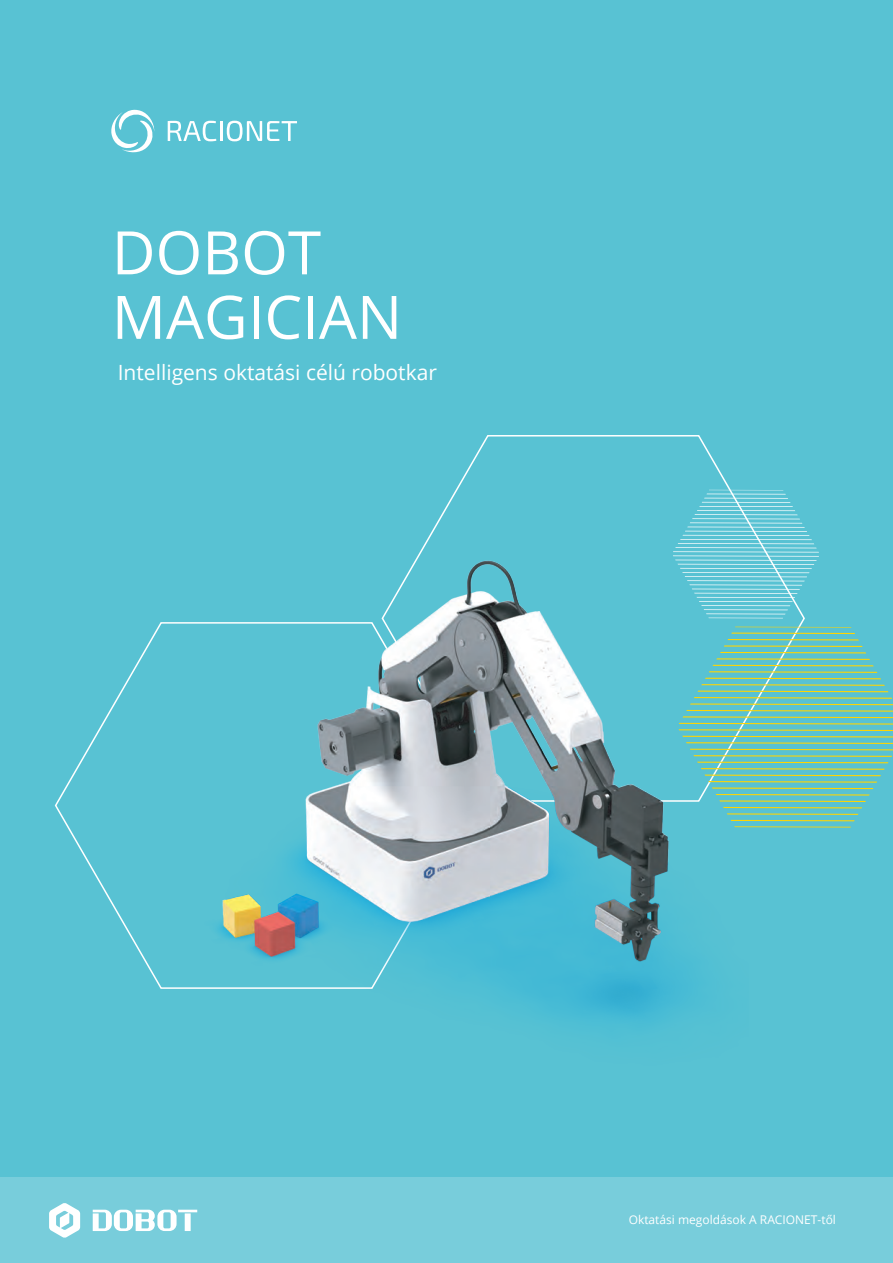
<style>
.page{position:relative;width:893px;height:1263px;background:#58c2d3}
.page>*{position:absolute;margin:0;border:0;box-sizing:border-box;transform-origin:0 0}
.t1{font:60px/64.5px "Open Sans";color:#fff}
.t2{font:21px "Open Sans";color:#fff}
.t3{font:12px "Open Sans";color:#fff}
</style>
<div class="page">
<svg style="left:54px;top:687px;width:69px;height:237px"></svg>
<svg style="left:483px;top:435px;width:323px;height:197px"></svg>
<img style="left:123px;top:442px;width:625px;height:588px">
<svg style="left:111px;top:109px;width:43px;height:44px"></svg>
<svg style="left:168px;top:121px;width:48px;height:20px"></svg>
<hr style="left:220px;top:121px;width:2px;height:20px;background:#fff">
<svg style="left:227px;top:121px;width:70px;height:20px"></svg>
<div style="left:0;top:1177px;width:893px;height:86px;background:#78cddb"></div>
<svg style="left:93px;top:1210px;width:104px;height:21px"></svg>
<svg style="left:49px;top:1203px;width:31px;height:35px"></svg>
<hr style="left:709px;top:490px;width:74px;height:1px;background:#fff">
<hr style="left:706px;top:494px;width:80px;height:1px;background:#fff">
<hr style="left:704px;top:498px;width:84px;height:1px;background:#fff">
<hr style="left:702px;top:502px;width:88px;height:1px;background:#fff">
<hr style="left:699px;top:506px;width:94px;height:1px;background:#fff">
<hr style="left:697px;top:510px;width:98px;height:1px;background:#fff">
<hr style="left:694px;top:514px;width:104px;height:1px;background:#fff">
<hr style="left:692px;top:518px;width:108px;height:1px;background:#fff">
<hr style="left:690px;top:522px;width:112px;height:1px;background:#fff">
<hr style="left:687px;top:527px;width:118px;height:1px;background:#fff">
<hr style="left:685px;top:531px;width:122px;height:1px;background:#fff">
<hr style="left:682px;top:535px;width:127px;height:1px;background:#fff">
<hr style="left:680px;top:539px;width:132px;height:1px;background:#fff">
<hr style="left:678px;top:543px;width:136px;height:1px;background:#fff">
<svg style="left:673px;top:547px;width:146px;height:14px"></svg>
<hr style="left:678px;top:564px;width:136px;height:1px;background:#fff">
<hr style="left:680px;top:568px;width:132px;height:1px;background:#fff">
<hr style="left:682px;top:572px;width:127px;height:1px;background:#fff">
<hr style="left:685px;top:576px;width:122px;height:1px;background:#fff">
<hr style="left:687px;top:580px;width:118px;height:1px;background:#fff">
<hr style="left:689px;top:584px;width:113px;height:1px;background:#fff">
<hr style="left:692px;top:589px;width:108px;height:1px;background:#fff">
<hr style="left:694px;top:593px;width:103px;height:1px;background:#fff">
<hr style="left:696px;top:597px;width:99px;height:1px;background:#fff">
<hr style="left:699px;top:601px;width:94px;height:1px;background:#fff">
<hr style="left:701px;top:605px;width:89px;height:1px;background:#fff">
<hr style="left:704px;top:609px;width:84px;height:1px;background:#fff">
<hr style="left:706px;top:613px;width:79px;height:1px;background:#fff">
<hr style="left:708px;top:618px;width:75px;height:1px;background:#fff">
<hr style="left:735px;top:627px;width:116px;height:1px;background:#fed503">
<svg style="left:679px;top:632px;width:214px;height:195px"></svg>
<h1 class="t1" style="left:112px;top:219px;width:292px">DOBOT<br>MAGICIAN</h1>
<h2 class="t2" style="left:118px;top:358px;width:321px">Intelligens oktatási célú robotkar</h2>
<p class="t3" style="left:629px;top:1211px;width:209px">Oktatási megoldások A RACIONET-től</p>
</div>
